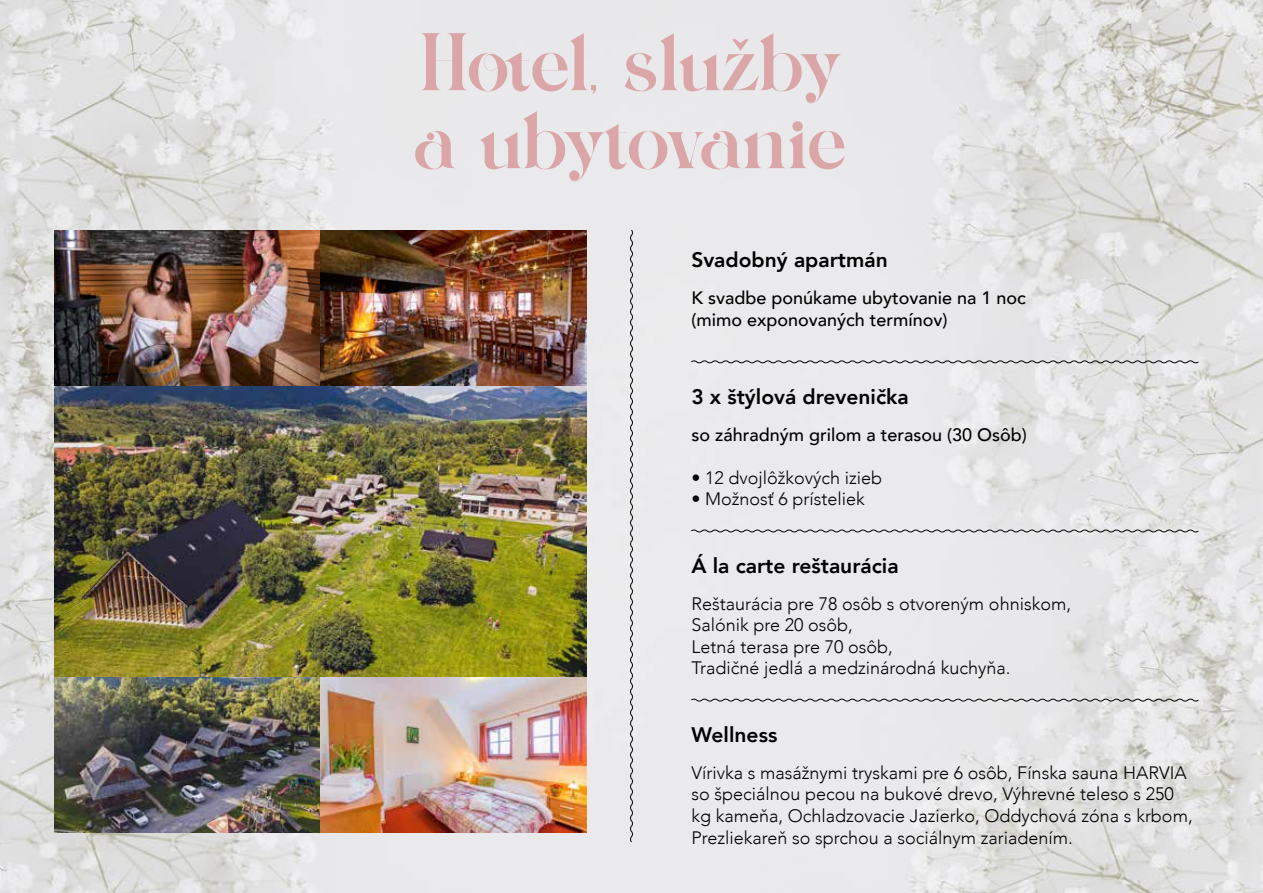
<style>
.page{position:relative;width:1263px;height:893px;background:#fff}
.page>*{position:absolute;margin:0;border:0;box-sizing:border-box;transform-origin:0 0}
.t1{font:72px/78px "Balgor";letter-spacing:-.015em;color:#daa6a7}
.t2{font:800 21px "Avenir";color:#000}
.t3{font:300 18px/21.6px "Avenir";color:#000}
.t4{font:500 18px/21.6px "Avenir";color:#000}
</style>
<div class="page">
<img style="left:0;top:0;width:1263px;height:893px">
<svg style="left:629px;top:229px;width:5px;height:614px;background:#b7b7b9"></svg>
<svg style="left:690px;top:360px;width:509px;height:4px;background:#a7a7a9"></svg>
<svg style="left:690px;top:529px;width:509px;height:4px;background:#a8a8aa"></svg>
<svg style="left:690px;top:698px;width:509px;height:4px;background:#a8a8a9"></svg>
<img style="left:54px;top:230px;width:533px;height:602px">
<h1 class="t1" style="left:413px;top:22px;width:435px">Hotel, služby a ubytovanie</h1>
<p class="t2" style="left:691px;top:243px;width:198px">Svadobný apartmán</p>
<p class="t4" style="left:691px;top:286px;width:336px">K svadbe ponúkame ubytovanie na 1 noc (mimo exponovaných termínov)</p>
<p class="t2" style="left:691px;top:380px;width:219px">3 x štýlová drevenička</p>
<p class="t4" style="left:691px;top:422px;width:337px">so záhradným grilom a terasou (30 Osôb)</p>
<p class="t3" style="left:691px;top:467px;width:192px">• 12 dvojlôžkových izieb</p>
<p class="t3" style="left:691px;top:488px;width:175px">• Možnosť 6 prísteliek</p>
<p class="t2" style="left:691px;top:549px;width:209px">Á la carte reštaurácia</p>
<p class="t3" style="left:691px;top:593px;width:381px">Reštaurácia pre 78 osôb s otvoreným ohniskom,<br>Salónik pre 20 osôb,<br>Letná terasa pre 70 osôb,<br>Tradičné jedlá a medzinárodná kuchyňa.</p>
<p class="t2" style="left:691px;top:718px;width:87px">Wellness</p>
<p class="t3" style="left:691px;top:762px;width:503px">Vírivka s masážnymi tryskami pre 6 osôb, Fínska sauna HARVIA so špeciálnou pecou na bukové drevo, Výhrevné teleso s 250 kg kameňa, Ochladzovacie Jazierko, Oddychová zóna s krbom, Prezliekareň so sprchou a sociálnym zariadením.</p>
</div>
